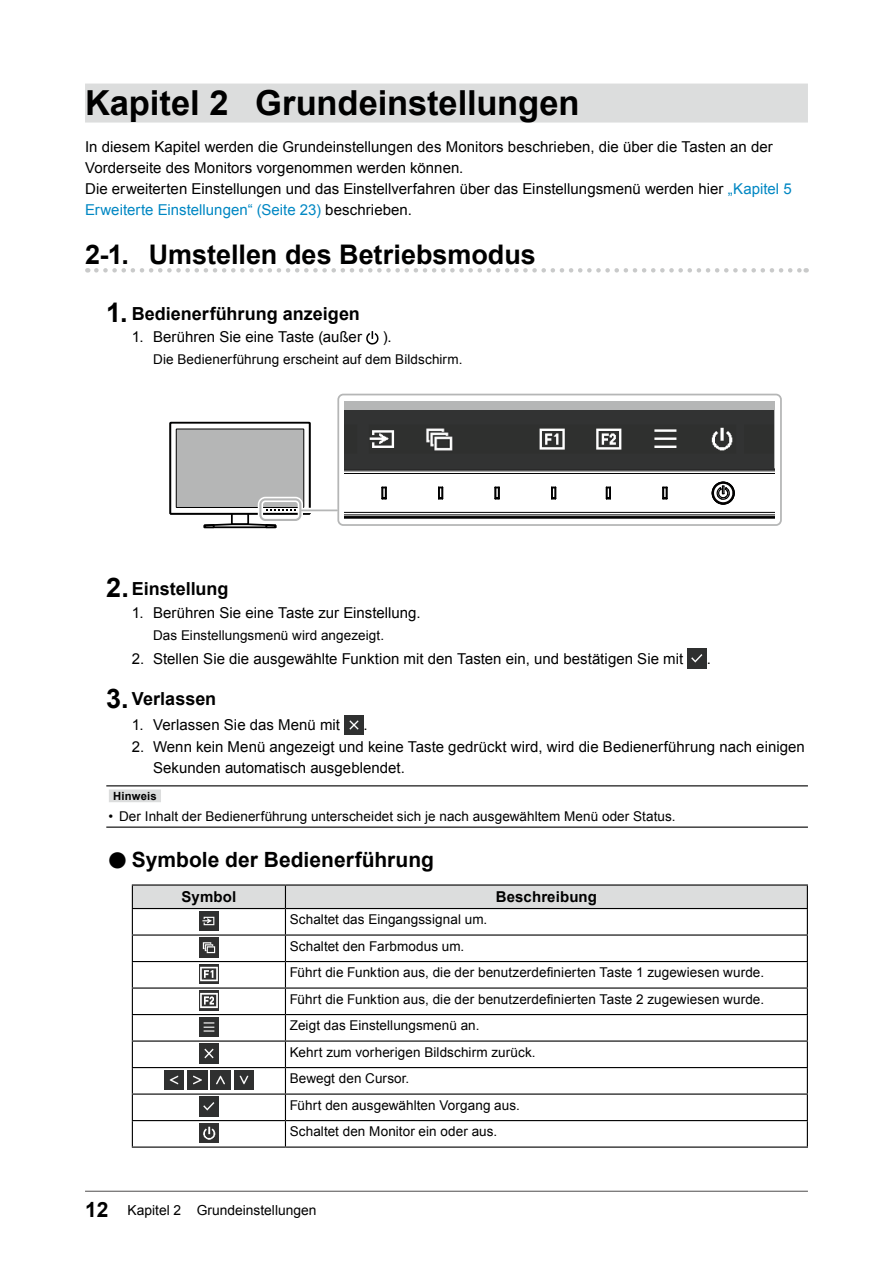
<style>
.page{position:relative;width:893px;height:1263px;background:#fff}
.page>*{position:absolute;margin:0;border:0;box-sizing:border-box;transform-origin:0 0}
.t1{font:700 34.5px "Arial";letter-spacing:-.005em;color:#000}
.t2{font:700 27px "Arial";color:#000}
.t3{font:700 21px "Arial";color:#000}
.t4{font:700 18px "Arial";color:#000}
.t5{font:15px/21px "Arial";color:#000}
.t6{font:700 15px "Arial";letter-spacing:.01em;color:#000}
.t7{font:13.8px "Arial";color:#000}
.t8{font:13.5px/26.5px "Arial";letter-spacing:.005em;color:#000}
.t9{font:700 11.25px "Arial";letter-spacing:.015em;color:#000}
.s1{color:#0087c3}
.s2{font-size:27px}
.s3{font-size:37.8px}
.s4{font-weight:700;font-size:21px}
</style>
<div class="page">
<hr style="left:85px;top:1191px;width:723px;height:1px;background:#595757">
<div style="left:85px;top:84px;width:723px;height:39px;background:#dcdddd"></div>
<svg style="left:96px;top:268px;width:711px;height:5px"></svg>
<svg style="left:366px;top:331px;width:13px;height:14px"></svg>
<div style="left:231px;top:503px;width:18px;height:22px;border:2px solid #000"></div>
<svg style="left:203px;top:522px;width:74px;height:7px"></svg>
<div style="left:265px;top:524px;width:11px;height:4px;border:2px solid #000"></div>
<svg style="left:170px;top:423px;width:140px;height:91px"></svg>
<div style="left:169px;top:422px;width:142px;height:93px;border:2px solid #000"></div>
<div style="left:176px;top:429px;width:128px;height:78px;background:#b5b6b6"></div>
<div style="left:176px;top:429px;width:128px;height:79px;border:1px solid #000"></div>
<svg style="left:266px;top:509px;width:30px;height:2px"></svg>
<svg style="left:344px;top:470px;width:431px;height:49px"></svg>
<svg style="left:344px;top:401px;width:431px;height:69px;background:#939494"></svg>
<svg style="left:381px;top:487px;width:6px;height:13px"></svg>
<svg style="left:437px;top:487px;width:7px;height:13px"></svg>
<svg style="left:494px;top:487px;width:6px;height:13px"></svg>
<svg style="left:550px;top:487px;width:7px;height:13px"></svg>
<svg style="left:605px;top:487px;width:7px;height:13px"></svg>
<svg style="left:661px;top:487px;width:7px;height:13px"></svg>
<svg style="left:711px;top:481px;width:24px;height:24px"></svg>
<div style="left:712px;top:482px;width:23px;height:23px;border:1px solid #000;border-radius:50%"></div>
<img style="left:344px;top:411px;width:430px;height:57px">
<div style="left:301px;top:508px;width:37px;height:5px;background:#eaeaea"></div>
<div style="left:258px;top:497px;width:45px;height:26px;border:5px solid #fff;border-radius:5px"></div>
<div style="left:259px;top:498px;width:42px;height:23px;border:2px solid #b5b6b6;border-radius:5px"></div>
<div style="left:336px;top:392px;width:448px;height:136px;border:5px solid #fff;border-radius:5px"></div>
<div style="left:337px;top:394px;width:445px;height:132px;border:2px solid #b5b6b6;border-radius:5px"></div>
<hr style="left:301px;top:509px;width:36px;height:2px;background:#b5b6b6">
<img style="left:687px;top:649px;width:20px;height:19px">
<img style="left:344px;top:715px;width:20px;height:20px">
<hr style="left:106px;top:785px;width:702px;height:1px;background:#000">
<hr style="left:106px;top:826px;width:702px;height:2px;background:#000">
<div style="left:109px;top:789px;width:52px;height:13px;background:#dcdddd"></div>
<hr style="left:132px;top:884px;width:153px;height:1px;background:#000">
<hr style="left:285px;top:884px;width:523px;height:1px;background:#000">
<svg style="left:132px;top:885px;width:676px;height:261px"></svg>
<hr style="left:132px;top:1146px;width:153px;height:2px;background:#000">
<hr style="left:285px;top:1146px;width:523px;height:2px;background:#000">
<hr style="left:132px;top:908px;width:153px;height:1px;background:#000">
<hr style="left:285px;top:908px;width:523px;height:1px;background:#000">
<img style="left:199px;top:911px;width:20px;height:20px">
<img style="left:199px;top:938px;width:20px;height:19px">
<img style="left:199px;top:964px;width:20px;height:20px">
<img style="left:199px;top:991px;width:20px;height:19px">
<img style="left:199px;top:1017px;width:20px;height:20px">
<img style="left:199px;top:1044px;width:20px;height:19px">
<img style="left:164px;top:1070px;width:20px;height:20px">
<img style="left:188px;top:1070px;width:19px;height:20px">
<img style="left:211px;top:1070px;width:19px;height:20px">
<img style="left:234px;top:1070px;width:20px;height:20px">
<img style="left:199px;top:1097px;width:20px;height:19px">
<img style="left:199px;top:1124px;width:19px;height:19px">
<h1 class="t1" style="left:85px;top:80px;width:496px">Kapitel 2 Grundeinstellungen</h1>
<p class="t5" style="left:85px;top:136px;width:708px">In diesem Kapitel werden die Grundeinstellungen des Monitors beschrieben, die über die Tasten an der Vorderseite des Monitors vorgenommen werden können.<br>Die erweiterten Einstellungen und das Einstellverfahren über das Einstellungsmenü werden hier <span class="s1">„Kapitel 5<br>Erweiterte Einstellungen“ (Seite 23)</span> beschrieben.</p>
<h2 class="t2" style="left:85px;top:237px;width:452px">2-1. Umstellen des Betriebsmodus</h2>
<p class="t4" style="left:106px;top:301px;width:255px"><span class="s2">1.</span> Bedienerführung anzeigen</p>
<p class="t5" style="left:132px;top:327px;width:232px">1. Berühren Sie eine Taste (außer</p>
<p class="t5" style="left:383px;top:327px;width:11px">).</p>
<p class="t8" style="left:153px;top:346px;width:311px">Die Bedienerführung erscheint auf dem Bildschirm.</p>
<p class="t4" style="left:106px;top:576px;width:124px"><span class="s2">2.</span>Einstellung</p>
<p class="t5" style="left:132px;top:602px;width:290px">1. Berühren Sie eine Taste zur Einstellung.</p>
<p class="t8" style="left:153px;top:622px;width:232px">Das Einstellungsmenü wird angezeigt.</p>
<p class="t5" style="left:132px;top:648px;width:553px">2. Stellen Sie die ausgewählte Funktion mit den Tasten ein, und bestätigen Sie mit</p>
<p class="t5" style="left:707px;top:648px;width:6px">.</p>
<p class="t4" style="left:106px;top:687px;width:112px"><span class="s2">3.</span> Verlassen</p>
<p class="t5" style="left:132px;top:715px;width:210px">1. Verlassen Sie das Menü mit</p>
<p class="t5" style="left:364px;top:715px;width:6px">.</p>
<p class="t5" style="left:153px;top:736px;width:653px;text-indent:-21px">2. Wenn kein Menü angezeigt und keine Taste gedrückt wird, wird die Bedienerführung nach einigen<br>Sekunden automatisch ausgeblendet.</p>
<p class="t9" style="left:113px;top:788px;width:45px">Hinweis</p>
<p class="t8" style="left:108px;top:803px;width:569px">• Der Inhalt der Bedienerführung unterscheidet sich je nach ausgewähltem Menü oder Status.</p>
<h3 class="t3" style="left:106px;top:845px;width:329px"><span class="s3">●</span>Symbole der Bedienerführung</h3>
<p class="t6" style="left:181px;top:887px;width:56px">Symbol</p>
<p class="t6" style="left:496px;top:887px;width:103px">Beschreibung</p>
<p class="t8" style="left:290px;top:906px;width:476px">Schaltet das Eingangssignal um.<br>Schaltet den Farbmodus um.<br>Führt die Funktion aus, die der benutzerdefinierten Taste 1 zugewiesen wurde.<br>Führt die Funktion aus, die der benutzerdefinierten Taste 2 zugewiesen wurde.<br>Zeigt das Einstellungsmenü an.<br>Kehrt zum vorherigen Bildschirm zurück.<br>Bewegt den Cursor.<br>Führt den ausgewählten Vorgang aus.<br>Schaltet den Monitor ein oder aus.</p>
<p class="t7" style="left:85px;top:1201px;width:233px"><span class="s4">12</span> Kapitel 2 Grundeinstellungen</p>
</div>
